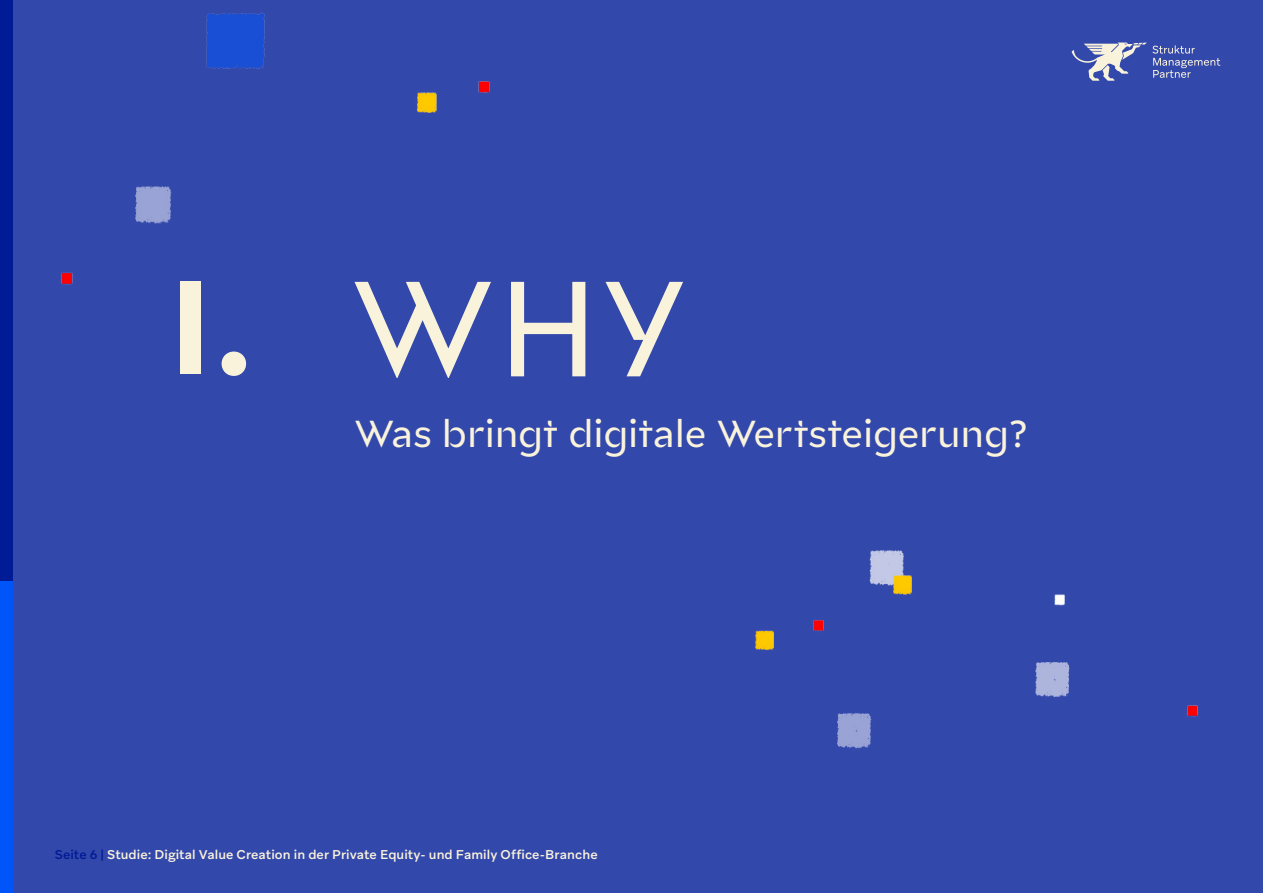
<style>
.page{position:relative;width:1263px;height:893px;background:#3348ab}
.page>*{position:absolute;margin:0;border:0;box-sizing:border-box;transform-origin:0 0}
.t1{font:135px "Glance Sans";color:#faf3dc}
.t2{font:37.5px "Glance Sans";letter-spacing:-.005em;color:#faf3dc}
.t3{font:500 12.75px "Aribau Grotesk";letter-spacing:.005em;color:#faf3dc}
.s1{font-weight:700;font-size:132px}
.s2{color:#001b96}
</style>
<div class="page">
<svg style="left:1071px;top:43px;width:149px;height:38px"></svg>
<img style="left:755px;top:550px;width:443px;height:199px">
<img style="left:61px;top:13px;width:429px;height:272px">
<div style="left:0;top:580px;width:13px;height:313px;background:#0055fa"></div>
<div style="left:0;top:0;width:13px;height:580px;background:#001b96"></div>
<h1 class="t1" style="left:168px;top:240px;width:522px"><span class="s1">I.</span> WHY</h1>
<h2 class="t2" style="left:354px;top:409px;width:676px">Was bringt digitale Wertsteigerung?</h2>
<p class="t3" style="left:55px;top:846px;width:544px"><span class="s2">Seite 6 |</span> Studie: Digital Value Creation in der Private Equity- und Family Office-Branche</p>
</div>
